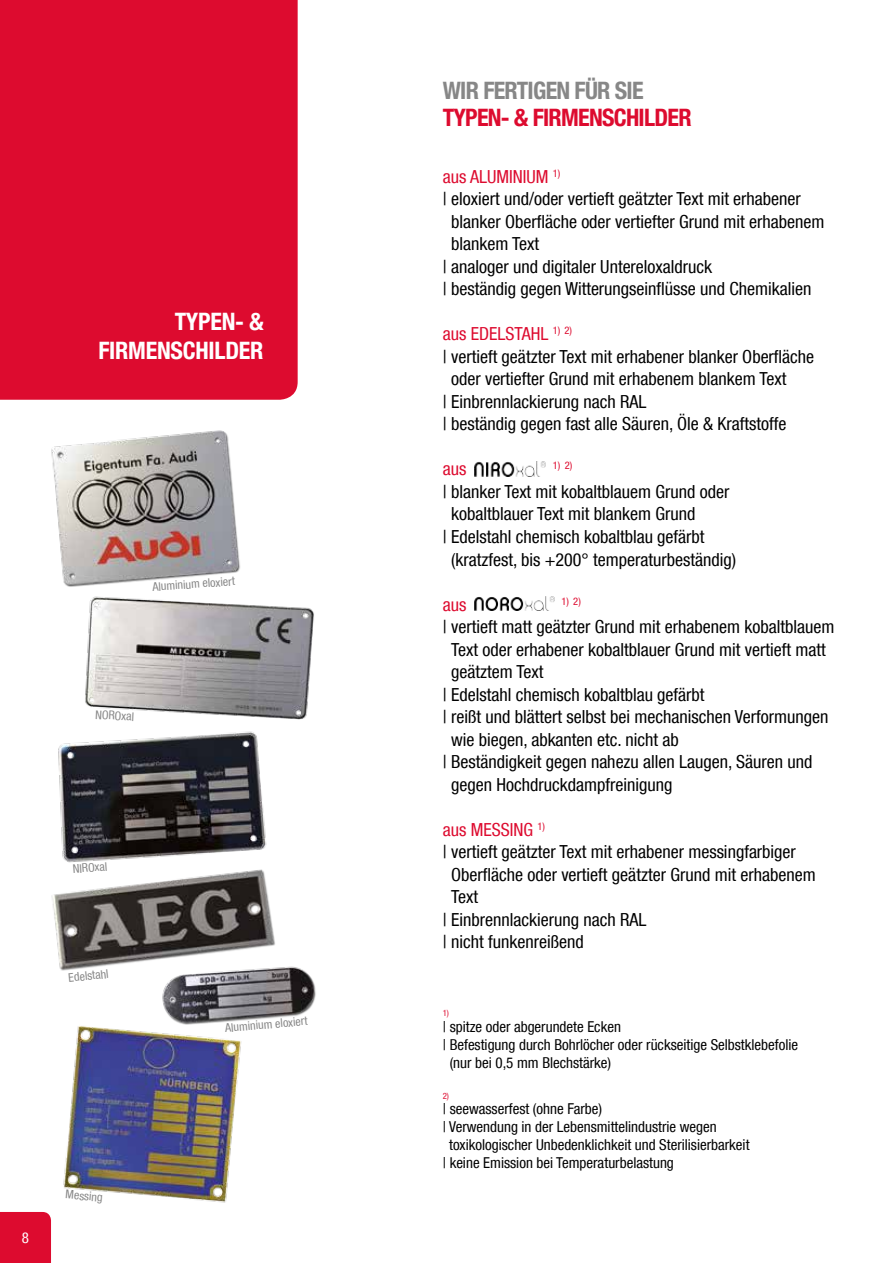
<style>
.page{position:relative;width:893px;height:1263px;background:#fff}
.page>*{position:absolute;margin:0;border:0;box-sizing:border-box;transform-origin:0 0}
.t1{font:700 condensed 24px "Helvetica Neue LT Com";letter-spacing:-.03em;color:#dd0b2f}
.t2{font:700 condensed 24px/28.8px "Helvetica Neue LT Com";letter-spacing:-.01em;color:#fff;text-align:right}
.t3{font:700 condensed 24px "Helvetica Neue LT Com";letter-spacing:-.03em;color:#878787}
.t4{font:condensed 18px "Helvetica Neue LT Com";color:#000}
.t5{font:condensed 18px "Helvetica Neue LT Com";color:#dd0b2f}
.t6{font:condensed 15px "Helvetica Neue LT Com";color:#000}
.t7{font:condensed 15px "Helvetica Neue LT Com";color:#fff}
.t8{font:condensed 12px "Helvetica Neue LT Com";color:#878787}
.t9{font:condensed 10.5px "Helvetica Neue LT Com";color:#dd0b2f}
.t10{font:condensed 8.7px "Helvetica Neue LT Com";color:#dd0b2f}
</style>
<div class="page">
<img style="left:51px;top:430px;width:265px;height:773px">
<div style="left:0;top:1212px;width:51px;height:51px;background:#dd0b2f"></div>
<div style="left:0;top:0;width:298px;height:400px;background:#dd0b2f"></div>
<img style="left:475px;top:462px;width:71px;height:14px">
<img style="left:475px;top:597px;width:79px;height:14px">
<h1 class="t2" style="left:98px;top:307px;width:167px">TYPEN- &amp;<br>FIRMENSCHILDER</h1>
<p class="t8" style="left:152px;top:580px;width:84px;rotate:-4deg">Aluminium eloxiert</p>
<p class="t8" style="left:96px;top:707px;width:40px;rotate:3deg">NOROxal</p>
<p class="t8" style="left:72px;top:862px;width:36px;rotate:-4deg">NIROxal</p>
<p class="t8" style="left:68px;top:971px;width:42px;rotate:-6deg">Edelstahl</p>
<p class="t8" style="left:225px;top:1021px;width:84px;rotate:-5deg">Aluminium eloxiert</p>
<p class="t7" style="left:22px;top:1229px;width:9px">8</p>
<p class="t8" style="left:66px;top:1187px;width:39px;rotate:5deg">Messing</p>
<h1 class="t3" style="left:443px;top:77px;width:202px">WIR FERTIGEN FÜR SIE</h1>
<h1 class="t1" style="left:443px;top:104px;width:250px">TYPEN- &amp; FIRMENSCHILDER</h1>
<p class="t5" style="left:443px;top:166px;width:119px">aus ALUMINIUM <sup>1)</sup></p>
<p class="t4" style="left:443px;top:188px;width:360px">| eloxiert und/oder vertieft geätzter Text mit erhabener</p>
<p class="t4" style="left:451px;top:211px;width:375px">blanker Oberfläche oder vertiefter Grund mit erhabenem</p>
<p class="t4" style="left:451px;top:233px;width:89px">blankem Text</p>
<p class="t4" style="left:443px;top:256px;width:271px">| analoger und digitaler Untereloxaldruck</p>
<p class="t4" style="left:443px;top:278px;width:370px">| beständig gegen Witterungseinflüsse und Chemikalien</p>
<p class="t5" style="left:443px;top:323px;width:131px">aus EDELSTAHL <sup>1)</sup> <sup>2)</sup></p>
<p class="t4" style="left:443px;top:346px;width:373px">| vertieft geätzter Text mit erhabener blanker Oberfläche</p>
<p class="t4" style="left:451px;top:368px;width:337px">oder vertiefter Grund mit erhabenem blankem Text</p>
<p class="t4" style="left:443px;top:391px;width:205px">| Einbrennlackierung nach RAL</p>
<p class="t4" style="left:443px;top:413px;width:345px">| beständig gegen fast alle Säuren, Öle &amp; Kraftstoffe</p>
<p class="t5" style="left:443px;top:458px;width:25px">aus</p>
<p class="t9" style="left:553px;top:460px;width:21px">1) 2)</p>
<p class="t4" style="left:443px;top:481px;width:288px">| blanker Text mit kobaltblauem Grund oder</p>
<p class="t4" style="left:451px;top:503px;width:246px">kobaltblauer Text mit blankem Grund</p>
<p class="t4" style="left:443px;top:526px;width:263px">| Edelstahl chemisch kobaltblau gefärbt</p>
<p class="t4" style="left:451px;top:548px;width:287px">(kratzfest, bis +200° temperaturbeständig)</p>
<p class="t5" style="left:443px;top:593px;width:25px">aus</p>
<p class="t9" style="left:561px;top:595px;width:21px">1) 2)</p>
<p class="t4" style="left:443px;top:616px;width:393px">| vertieft matt geätzter Grund mit erhabenem kobaltblauem</p>
<p class="t4" style="left:451px;top:638px;width:376px">Text oder erhabener kobaltblauer Grund mit vertieft matt</p>
<p class="t4" style="left:451px;top:661px;width:94px">geätztem Text</p>
<p class="t4" style="left:443px;top:683px;width:263px">| Edelstahl chemisch kobaltblau gefärbt</p>
<p class="t4" style="left:443px;top:706px;width:387px">| reißt und blättert selbst bei mechanischen Verformungen</p>
<p class="t4" style="left:451px;top:728px;width:229px">wie biegen, abkanten etc. nicht ab</p>
<p class="t4" style="left:443px;top:751px;width:371px">| Beständigkeit gegen nahezu allen Laugen, Säuren und</p>
<p class="t4" style="left:451px;top:773px;width:223px">gegen Hochdruckdampfreinigung</p>
<p class="t5" style="left:443px;top:818px;width:104px">aus MESSING <sup>1)</sup></p>
<p class="t4" style="left:443px;top:841px;width:355px">| vertieft geätzter Text mit erhabener messingfarbiger</p>
<p class="t4" style="left:451px;top:863px;width:366px">Oberfläche oder vertieft geätzter Grund mit erhabenem</p>
<p class="t4" style="left:451px;top:886px;width:28px">Text</p>
<p class="t4" style="left:443px;top:908px;width:205px">| Einbrennlackierung nach RAL</p>
<p class="t4" style="left:443px;top:931px;width:142px">| nicht funkenreißend</p>
<p class="t10" style="left:443px;top:1008px;width:8px">1)</p>
<p class="t6" style="left:443px;top:1017px;width:180px">| spitze oder abgerundete Ecken</p>
<p class="t6" style="left:443px;top:1035px;width:357px">| Befestigung durch Bohrlöcher oder rückseitige Selbstklebefolie</p>
<p class="t6" style="left:450px;top:1053px;width:163px">(nur bei 0,5 mm Blechstärke)</p>
<p class="t10" style="left:443px;top:1090px;width:8px">2)</p>
<p class="t6" style="left:443px;top:1100px;width:161px">| seewasserfest (ohne Farbe)</p>
<p class="t6" style="left:443px;top:1118px;width:276px">| Verwendung in der Lebensmittelindustrie wegen</p>
<p class="t6" style="left:449px;top:1136px;width:302px">toxikologischer Unbedenklichkeit und Sterilisierbarkeit</p>
<p class="t6" style="left:443px;top:1154px;width:233px">| keine Emission bei Temperaturbelastung</p>
</div>
